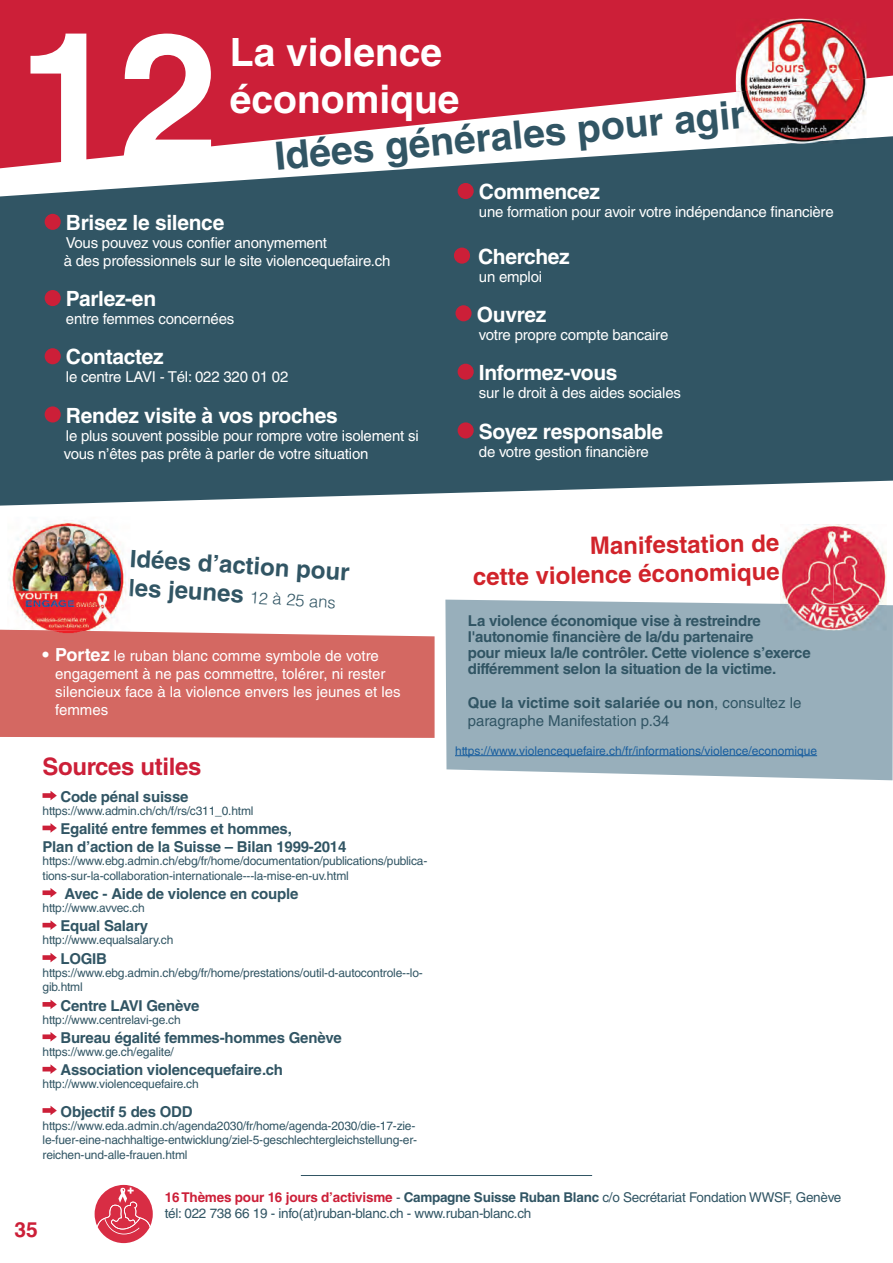
<style>
.page{position:relative;width:893px;height:1263px;background:#fff}
.page>*{position:absolute;margin:0;border:0;box-sizing:border-box;transform-origin:0 0}
.t1{font:700 180.9px "Helvetica";color:#fff}
.t2{font:700 39px "Helvetica";color:#315564}
.t3{font:700 39px "Helvetica";color:#fff}
.t4{font:700 24px/28.8px "Helvetica";color:#d1232a;text-align:right}
.t5{font:700 24px/29.2px "Helvetica LT Std";color:#315564}
.t6{font:700 24px "Helvetica";letter-spacing:-.015em;color:#cc1f38}
.t7{font:700 21px "Helvetica";letter-spacing:-.015em;color:#fff}
.t8{font:700 21px "Helvetica";color:#cc1f38}
.t9{font:300 16.5px "Helvetica LT Std";color:#315564}
.t10{font:15px/18px "Helvetica";letter-spacing:-.015em;color:#fff}
.t11{font:700 15px/18px "Helvetica";letter-spacing:-.015em;color:#315564}
.t12{font:700 15px/15.9px "Helvetica LT Std";letter-spacing:-.015em;color:#315564}
.t13{font:15px/18px "Helvetica LT Std";color:#fff}
.t14{font:15px/18px "Helvetica LT Std";color:#315564}
.t15{font:13.5px/16.2px "Helvetica";letter-spacing:-.02em;color:#315564}
.t16{font:12px/14.4px "Helvetica";letter-spacing:-.015em;color:#315564}
.t17{font:12px "Helvetica LT Std";color:#175d9e}
.s1{font-weight:700;font-size:18px}
.s2{font-weight:700}
.s3{font-weight:700;color:#cc1f38}
</style>
<div class="page">
<svg style="left:0;top:0;width:893px;height:136px;background:#d1364c"></svg>
<svg style="left:0;top:136px;width:893px;height:370px;background:#476472"></svg>
<img style="left:736px;top:92px;width:130px;height:52px">
<img style="left:736px;top:19px;width:130px;height:73px">
<img style="left:784px;top:138px;width:82px;height:6px">
<div style="left:0;top:630px;width:435px;height:108px;background:#d46862"></div>
<img style="left:7px;top:520px;width:123px;height:110px">
<img style="left:7px;top:630px;width:123px;height:5px">
<svg style="left:129px;top:580px;width:1px;height:21px"></svg>
<div style="left:445px;top:600px;width:448px;height:180px;background:#98afbb"></div>
<img style="left:780px;top:524px;width:107px;height:106px">
<div style="left:45px;top:214px;width:16px;height:16px;background:#cc1f38;border-radius:50%"></div>
<div style="left:45px;top:290px;width:16px;height:16px;background:#cc1f38;border-radius:50%"></div>
<div style="left:45px;top:348px;width:16px;height:16px;background:#cc1f38;border-radius:50%"></div>
<div style="left:45px;top:406px;width:16px;height:16px;background:#cc1f38;border-radius:50%"></div>
<div style="left:458px;top:183px;width:16px;height:16px;background:#cc1f38;border-radius:50%"></div>
<div style="left:455px;top:305px;width:17px;height:16px;background:#cc1f38;border-radius:50%"></div>
<div style="left:458px;top:364px;width:16px;height:16px;background:#cc1f38;border-radius:50%"></div>
<div style="left:458px;top:422px;width:16px;height:16px;background:#cc1f38;border-radius:50%"></div>
<svg style="left:43px;top:791px;width:14px;height:9px"></svg>
<svg style="left:43px;top:823px;width:14px;height:10px"></svg>
<svg style="left:43px;top:888px;width:14px;height:9px"></svg>
<svg style="left:43px;top:920px;width:14px;height:10px"></svg>
<svg style="left:43px;top:953px;width:14px;height:9px"></svg>
<svg style="left:43px;top:999px;width:14px;height:10px"></svg>
<svg style="left:43px;top:1032px;width:14px;height:9px"></svg>
<svg style="left:43px;top:1064px;width:14px;height:10px"></svg>
<svg style="left:95px;top:1185px;width:58px;height:58px"></svg>
<hr style="left:301px;top:1175px;width:291px;height:1px;background:#315564">
<div style="left:454px;top:248px;width:16px;height:16px;background:#cc1f38;border-radius:50%"></div>
<svg style="left:43px;top:1106px;width:14px;height:9px"></svg>
<hr style="left:455px;top:755px;width:362px;height:1px;background:#175d9e">
<h1 class="t1" style="left:18px;top:-12px;width:203px">12</h1>
<h2 class="t3" style="left:230px;top:29px;width:214px">La violence</h2>
<h2 class="t3" style="left:230px;top:75px;width:231px">économique</h2>
<h2 class="t2" style="left:273px;top:132px;width:474px;rotate:-5deg">Idées générales pour agir</h2>
<h3 class="t7" style="left:66px;top:210px;width:160px">Brisez le silence</h3>
<p class="t10" style="left:64px;top:234px;width:328px">Vous pouvez vous confier anonymement<br>à des professionnels sur le site violencequefaire.ch</p>
<h3 class="t7" style="left:66px;top:286px;width:92px">Parlez-en</h3>
<p class="t10" style="left:66px;top:310px;width:170px">entre femmes concernées</p>
<h3 class="t7" style="left:66px;top:344px;width:99px">Contactez</h3>
<p class="t10" style="left:66px;top:368px;width:224px">le centre LAVI - Tél: 022 320 01 02</p>
<h3 class="t7" style="left:66px;top:402px;width:273px">Rendez visite à vos proches</h3>
<p class="t10" style="left:64px;top:426px;width:356px">le plus souvent possible pour rompre votre isolement si vous n’êtes pas prête à parler de votre situation</p>
<h3 class="t7" style="left:479px;top:179px;width:123px">Commencez</h3>
<p class="t10" style="left:479px;top:203px;width:356px">une formation pour avoir votre indépendance financière</p>
<h3 class="t7" style="left:478px;top:244px;width:93px">Cherchez</h3>
<p class="t10" style="left:479px;top:268px;width:65px">un emploi</p>
<h3 class="t7" style="left:477px;top:302px;width:71px">Ouvrez</h3>
<p class="t10" style="left:479px;top:326px;width:191px">votre propre compte bancaire</p>
<h3 class="t7" style="left:479px;top:360px;width:140px">Informez-vous</h3>
<p class="t10" style="left:479px;top:384px;width:204px">sur le droit à des aides sociales</p>
<h3 class="t7" style="left:479px;top:418px;width:186px">Soyez responsable</h3>
<p class="t10" style="left:479px;top:442px;width:171px">de votre gestion financière</p>
<h3 class="t5" style="left:131px;top:542px;width:222px;rotate:4deg">Idées d’action pour les jeunes</h3>
<h3 class="t9" style="left:250px;top:587px;width:88px;rotate:3deg">12 à 25 ans</h3>
<p class="t13" style="left:55px;top:647px;width:347px;text-indent:-13px"><span class="s1">• Portez</span> le ruban blanc comme symbole de votre engagement à ne pas commettre, tolérer, ni rester silencieux face à la violence envers les jeunes et les femmes</p>
<h3 class="t6" style="left:43px;top:752px;width:160px">Sources utiles</h3>
<p class="t11" style="left:60px;top:787px;width:130px">Code pénal suisse</p>
<p class="t16" style="left:43px;top:803px;width:213px">https://www.admin.ch/ch/f/rs/c311_0.html</p>
<p class="t11" style="left:43px;top:820px;width:305px;text-indent:18px">Egalité entre femmes et hommes,<br>Plan d’action de la Suisse – Bilan 1999-2014</p>
<p class="t16" style="left:43px;top:854px;width:386px">https://www.ebg.admin.ch/ebg/fr/home/documentation/publications/publica&shy;tions-sur-la-collaboration-internationale---la-mise-en-uv.html</p>
<p class="t11" style="left:64px;top:884px;width:235px">Avec - Aide de violence en couple</p>
<p class="t16" style="left:43px;top:900px;width:104px">http://www.avvec.ch</p>
<p class="t11" style="left:60px;top:917px;width:89px">Equal Salary</p>
<p class="t16" style="left:43px;top:933px;width:132px">http://www.equalsalary.ch</p>
<p class="t11" style="left:60px;top:949px;width:48px">LOGIB</p>
<p class="t16" style="left:43px;top:965px;width:382px">https://www.ebg.admin.ch/ebg/fr/home/prestations/outil-d-autocontrole--lo&shy;gib.html</p>
<p class="t11" style="left:60px;top:996px;width:141px">Centre LAVI Genève</p>
<p class="t16" style="left:43px;top:1012px;width:140px">http://www.centrelavi-ge.ch</p>
<p class="t11" style="left:60px;top:1028px;width:283px">Bureau égalité femmes-hommes Genève</p>
<p class="t16" style="left:43px;top:1044px;width:133px">https://www.ge.ch/egalite/</p>
<p class="t11" style="left:60px;top:1061px;width:224px">Association violencequefaire.ch</p>
<p class="t16" style="left:43px;top:1077px;width:158px">http://www.violencequefaire.ch</p>
<p class="t11" style="left:61px;top:1102px;width:134px">Objectif 5 des ODD</p>
<p class="t16" style="left:43px;top:1118px;width:376px">https://www.eda.admin.ch/agenda2030/fr/home/agenda-2030/die-17-zie&shy;le-fuer-eine-nachhaltige-entwicklung/ziel-5-geschlechtergleichstellung-er&shy;reichen-und-alle-frauen.html</p>
<h3 class="t4" style="left:472px;top:533px;width:308px;rotate:-1deg">Manifestation de<br>cette violence économique</h3>
<p class="t12" style="left:468px;top:613px;width:344px">La violence économique vise à restreindre l'autonomie financière de la/du partenaire<br>pour mieux la/le contrôler. Cette violence s’exerce différemment selon la situation de la victime.</p>
<p class="t14" style="left:468px;top:693px;width:335px"><span class="s2">Que la victime soit salariée ou non</span>, consultez le paragraphe Manifestation p.34</p>
<p class="t17" style="left:455px;top:743px;width:364px">https://www.violencequefaire.ch/fr/informations/violence/economique</p>
<h3 class="t8" style="left:14px;top:1216px;width:25px">35</h3>
<p class="t15" style="left:165px;top:1189px;width:678px"><span class="s3">16 Thèmes pour 16 jours d’activisme</span> - <span class="s2">Campagne Suisse Ruban Blanc</span> c/o Secrétariat Fondation WWSF, Genève tél: 022 738 66 19 - info(at)ruban-blanc.ch - www.ruban-blanc.ch</p>
</div>
